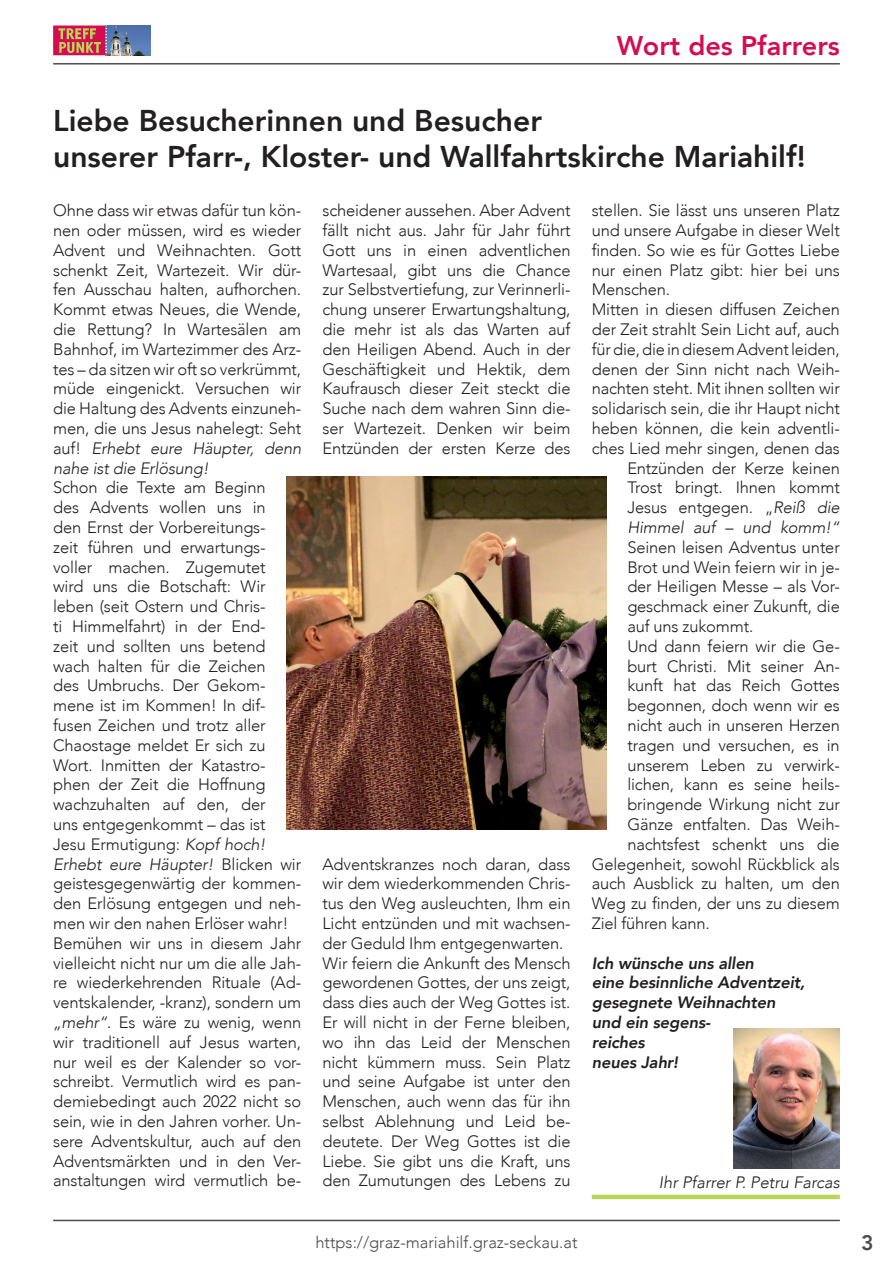
<style>
.page{position:relative;width:893px;height:1263px;background:#fff}
.page>*{position:absolute;margin:0;border:0;box-sizing:border-box;transform-origin:0 0}
.t1{font:800 30px/36px "Avenir LT Com";color:#231f20}
.t2{font:800 27px "Avenir LT Com";color:#d40d52}
.t3{font:800 21px "Avenir LT Com";color:#4b4c4d}
.t4{font:300 16.5px/19.8px "Avenir LT Com";letter-spacing:-.01em;color:#231f20;text-align:justify}
.t5{font:italic 800 16.5px/19.8px "Avenir LT Com";letter-spacing:-.01em;color:#231f20}
.t6{font:italic 300 16.5px "Avenir LT Com";color:#231f20}
.t7{font:300 16.5px "Avenir LT Com";color:#4b4c4d}
.s1{font-style:italic}
</style>
<div class="page">
<hr style="left:53px;top:1220px;width:787px;height:1px;background:#4b4c4d">
<hr style="left:53px;top:63px;width:787px;height:2px;background:#4b4c4d">
<img style="left:107px;top:26px;width:44px;height:29px">
<svg style="left:53px;top:26px;width:54px;height:30px;background:#ca515b"></svg>
<img style="left:733px;top:1028px;width:107px;height:140px">
<hr style="left:592px;top:1195px;width:248px;height:4px;background:#bad657">
<img style="left:287px;top:477px;width:319px;height:352px">
<h2 class="t2" style="left:617px;top:30px;width:224px">Wort des Pfarrers</h2>
<h1 class="t1" style="left:53px;top:102px;width:754px">Liebe Besucherinnen und Besucher<br>unserer Pfarr-, Kloster- und Wallfahrtskirche Mariahilf!</h1>
<p class="t4" style="left:53px;top:201px;width:250px">Ohne dass wir etwas dafür tun kön&shy;nen oder müssen, wird es wieder Advent und Weihnachten. Gott schenkt Zeit, Wartezeit. Wir dür&shy;fen Ausschau halten, aufhorchen.<br>Kommt etwas Neues, die Wende, die Rettung? In Wartesälen am Bahnhof, im Wartezimmer des Arz&shy;tes – da sitzen wir oft so verkrümmt, müde eingenickt. Versuchen wir die Haltung des Advents einzuneh&shy;men, die uns Jesus nahelegt: Seht auf! <span class="s1">Erhebt eure Häupter, denn nahe ist die Erlösung!</span></p>
<p class="t4" style="left:53px;top:478px;width:250px;text-align:left">Schon die Texte am Beginn<br>des Advents wollen uns in<br>den Ernst der Vorbereitungs-<br>zeit führen und erwartungs&shy;voller machen. Zugemutet<br>wird uns die Botschaft: Wir leben (seit Ostern und Chris-<br>ti Himmelfahrt) in der End-<br>zeit und sollten uns betend wach halten für die Zeichen<br>des Umbruchs. Der Gekom&shy;mene ist im Kommen! In dif&shy;fusen Zeichen und trotz aller<br>Chaostage meldet Er sich zu<br>Wort. Inmitten der Katastro&shy;phen der Zeit die Hoffnung wachzuhalten auf den, der<br>uns entgegenkommt – das ist<br>Jesu Ermutigung: <span class="s1">Kopf hoch!<br>Erhebt eure Häupter!</span> Blicken wir geistesgegenwärtig der kommen&shy;den Erlösung entgegen und neh&shy;men wir den nahen Erlöser wahr!<br>Bemühen wir uns in diesem Jahr vielleicht nicht nur um die alle Jah&shy;re wiederkehrenden Rituale (Ad&shy;ventskalender, -kranz), sondern um <span class="s1">„mehr“</span>. Es wäre zu wenig, wenn wir traditionell auf Jesus warten, nur weil es der Kalender so vor&shy;schreibt. Vermutlich wird es pan&shy;demiebedingt auch 2022 nicht so sein, wie in den Jahren vorher. Un&shy;sere Adventskultur, auch auf den<br>Adventsmärkten und in den Ver&shy;anstaltungen wird vermutlich be-</p>
<p class="t4" style="left:322px;top:201px;width:250px">scheidener aussehen. Aber Advent fällt nicht aus. Jahr für Jahr führt Gott uns in einen adventlichen Wartesaal, gibt uns die Chance zur Selbstvertiefung, zur Verinnerli&shy;chung unserer Erwartungshaltung, die mehr ist als das Warten auf den Heiligen Abend. Auch in der Geschäftigkeit und Hektik, dem Kaufrausch dieser Zeit steckt die Suche nach dem wahren Sinn die&shy;ser Wartezeit. Denken wir beim Entzünden der ersten Kerze des</p>
<p class="t4" style="left:322px;top:854px;width:250px;text-align:left">Adventskranzes noch daran, dass wir dem wiederkommenden Chris&shy;tus den Weg ausleuchten, Ihm ein<br>Licht entzünden und mit wachsen&shy;der Geduld Ihm entgegenwarten.<br>Wir feiern die Ankunft des Mensch gewordenen Gottes, der uns zeigt, dass dies auch der Weg Gottes ist.<br>Er will nicht in der Ferne bleiben, wo ihn das Leid der Menschen nicht kümmern muss. Sein Platz und seine Aufgabe ist unter den<br>Menschen, auch wenn das für ihn selbst Ablehnung und Leid be&shy;deutete. Der Weg Gottes ist die<br>Liebe. Sie gibt uns die Kraft, uns den Zumutungen des Lebens zu</p>
<p class="t4" style="left:592px;top:201px;width:250px">stellen. Sie lässt uns unseren Platz</p>
<p class="t4" style="left:592px;top:220px;width:250px">und unsere Aufgabe in dieser Welt</p>
<p class="t4" style="left:592px;top:240px;width:250px">finden. So wie es für Gottes Liebe</p>
<p class="t4" style="left:592px;top:260px;width:250px">nur einen Platz gibt: hier bei uns</p>
<p class="t4" style="left:592px;top:280px;width:80px">Menschen.</p>
<p class="t4" style="left:592px;top:300px;width:250px">Mitten in diesen diffusen Zeichen</p>
<p class="t4" style="left:592px;top:319px;width:249px">der Zeit strahlt Sein Licht auf, auch</p>
<p class="t4" style="left:592px;top:339px;width:250px">für die, die in diesem Advent leiden,</p>
<p class="t4" style="left:592px;top:359px;width:250px">denen der Sinn nicht nach Weih-</p>
<p class="t4" style="left:592px;top:379px;width:250px">nachten steht. Mit ihnen sollten wir</p>
<p class="t4" style="left:592px;top:399px;width:250px">solidarisch sein, die ihr Haupt nicht</p>
<p class="t4" style="left:592px;top:418px;width:250px">heben können, die kein adventli-</p>
<p class="t4" style="left:592px;top:438px;width:250px">ches Lied mehr singen, denen das</p>
<p class="t4" style="left:627px;top:458px;width:214px">Entzünden der Kerze keinen</p>
<p class="t4" style="left:627px;top:478px;width:214px">Trost bringt. Ihnen kommt</p>
<p class="t4" style="left:627px;top:498px;width:214px">Jesus entgegen. „<span class="s1">Reiß die</span></p>
<p class="t6" style="left:627px;top:518px;width:214px">Himmel auf – und komm!“</p>
<p class="t4" style="left:627px;top:537px;width:214px">Seinen leisen Adventus unter</p>
<p class="t4" style="left:627px;top:557px;width:214px">Brot und Wein feiern wir in je-</p>
<p class="t4" style="left:627px;top:577px;width:214px">der Heiligen Messe – als Vor-</p>
<p class="t4" style="left:627px;top:597px;width:214px">geschmack einer Zukunft, die</p>
<p class="t4" style="left:627px;top:616px;width:127px">auf uns zukommt.</p>
<p class="t4" style="left:627px;top:636px;width:214px">Und dann feiern wir die Ge-</p>
<p class="t4" style="left:627px;top:656px;width:214px">burt Christi. Mit seiner An-</p>
<p class="t4" style="left:627px;top:676px;width:214px">kunft hat das Reich Gottes</p>
<p class="t4" style="left:627px;top:696px;width:214px">begonnen, doch wenn wir es</p>
<p class="t4" style="left:627px;top:715px;width:214px">nicht auch in unseren Herzen</p>
<p class="t4" style="left:627px;top:735px;width:214px">tragen und versuchen, es in</p>
<p class="t4" style="left:627px;top:755px;width:214px">unserem Leben zu verwirk-</p>
<p class="t4" style="left:627px;top:775px;width:214px">lichen, kann es seine heils-</p>
<p class="t4" style="left:627px;top:795px;width:214px">bringende Wirkung nicht zur</p>
<p class="t4" style="left:627px;top:814px;width:214px">Gänze entfalten. Das Weih-</p>
<p class="t4" style="left:627px;top:834px;width:214px">nachtsfest schenkt uns die</p>
<p class="t4" style="left:592px;top:854px;width:250px">Gelegenheit, sowohl Rückblick als</p>
<p class="t4" style="left:592px;top:874px;width:250px">auch Ausblick zu halten, um den</p>
<p class="t4" style="left:592px;top:894px;width:250px">Weg zu finden, der uns zu diesem</p>
<p class="t4" style="left:592px;top:913px;width:120px">Ziel führen kann.</p>
<p class="t5" style="left:592px;top:953px;width:215px">Ich wünsche uns allen<br>eine besinnliche Adventzeit, gesegnete Weihnachten und ein segens-<br>reiches<br>neues Jahr!</p>
<p class="t6" style="left:659px;top:1172px;width:182px">Ihr Pfarrer P. Petru Farcas</p>
<p class="t7" style="left:315px;top:1232px;width:264px">https://graz-mariahilf.graz-seckau.at</p>
<p class="t3" style="left:861px;top:1230px;width:14px">3</p>
</div>
